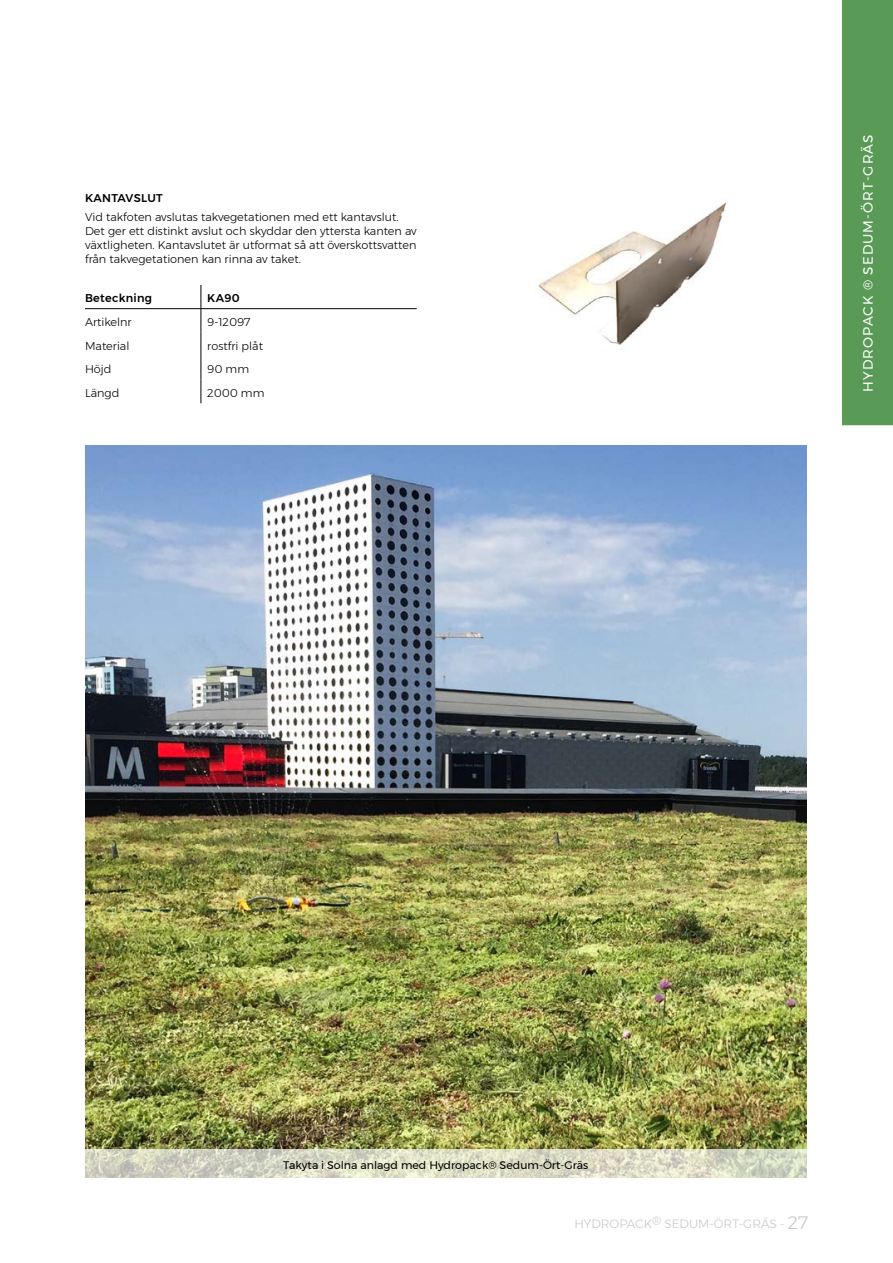
<style>
.page{position:relative;width:893px;height:1263px;background:#fff}
.page>*{position:absolute;margin:0;border:0;box-sizing:border-box;transform-origin:0 0}
.t1{font:13.5px "Montserrat";letter-spacing:.075em;color:#fff}
.t2{font:300 12px "Montserrat";color:#c4c9c7}
.t3{font:300 11.25px/14.2px "Montserrat";color:#000}
.t4{font:500 11.25px "Montserrat";letter-spacing:.025em;color:#000}
.t5{font:10.95px "Montserrat";color:#000}
.s1{font-size:18px}
</style>
<div class="page">
<div style="left:842px;top:0;width:51px;height:425px;background:#599a57"></div>
<img style="left:85px;top:446px;width:722px;height:703px">
<svg style="left:85px;top:1149px;width:722px;height:29px;background:#d8d9c4"></svg>
<svg style="left:201px;top:285px;width:1px;height:118px"></svg>
<hr style="left:85px;top:308px;width:116px;height:1px;background:#000">
<hr style="left:201px;top:308px;width:216px;height:1px;background:#000">
<img style="left:538px;top:202px;width:188px;height:143px">
<p class="t4" style="left:85px;top:189px;width:79px">KANTAVSLUT</p>
<p class="t3" style="left:85px;top:209px;width:333px">Vid takfoten avslutas takvegetationen med ett kantavslut.<br>Det ger ett distinkt avslut och skyddar den yttersta kanten av växtligheten. Kantavslutet är utformat så att överskottsvatten från takvegetationen kan rinna av taket.</p>
<p class="t4" style="left:85px;top:289px;width:69px">Beteckning</p>
<p class="t4" style="left:207px;top:289px;width:34px">KA90</p>
<p class="t3" style="left:85px;top:315px;width:48px">Artikelnr</p>
<p class="t3" style="left:207px;top:315px;width:45px">9-12097</p>
<p class="t3" style="left:85px;top:338px;width:46px">Material</p>
<p class="t3" style="left:207px;top:338px;width:57px">rostfri plåt</p>
<p class="t3" style="left:85px;top:362px;width:28px">Höjd</p>
<p class="t3" style="left:207px;top:362px;width:43px">90 mm</p>
<p class="t3" style="left:85px;top:386px;width:36px">Längd</p>
<p class="t3" style="left:207px;top:386px;width:59px">2000 mm</p>
<p class="t1" style="left:858px;top:392px;width:258px;rotate:-90deg">HYDROPACK ® SEDUM-ÖRT-GRÄS</p>
<p class="t5" style="left:283px;top:1156px;width:307px">Takyta i Solna anlagd med Hydropack® Sedum-Ört-Gräs</p>
<p class="t2" style="left:574px;top:1214px;width:235px">HYDROPACK® SEDUM-ÖRT-GRÄS - <span class="s1">27</span></p>
</div>
